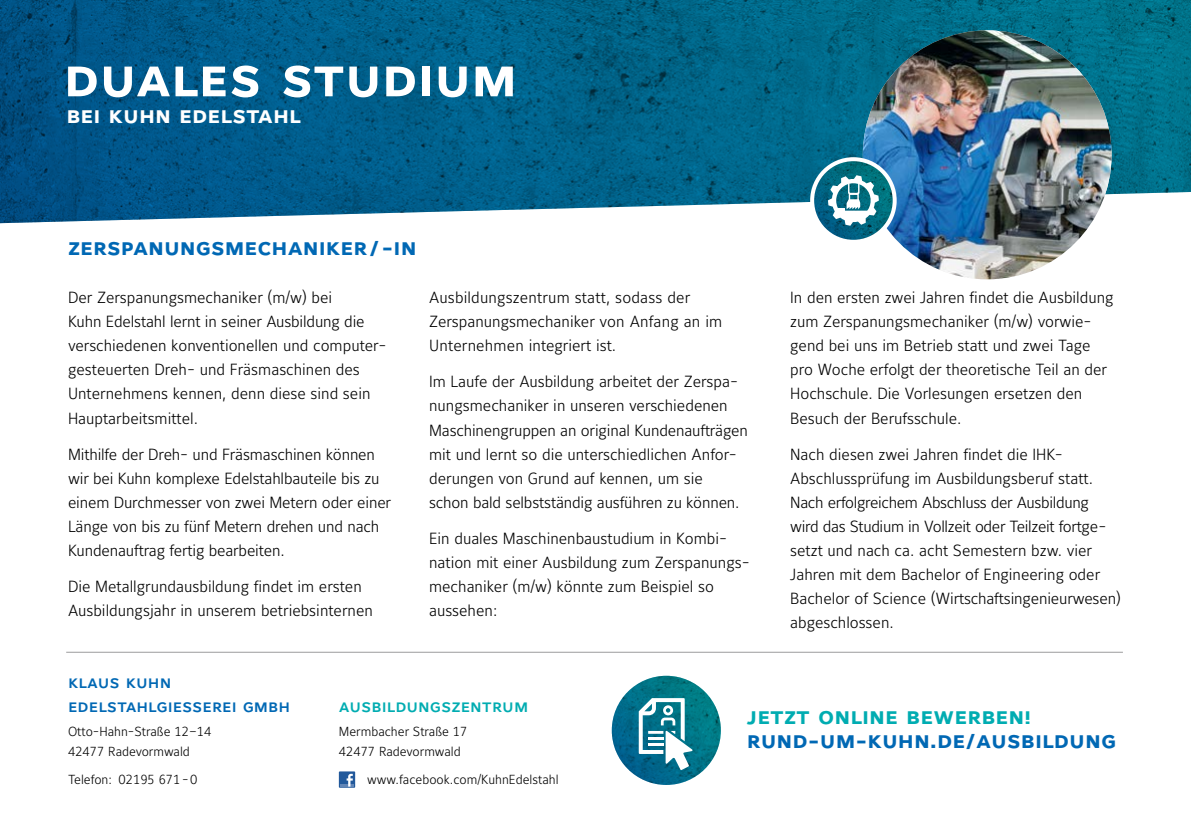
<style>
.page{position:relative;width:1191px;height:840px;background:#fff}
.page>*{position:absolute;margin:0;border:0;box-sizing:border-box;transform-origin:0 0}
.t1{font:56px "Maurea Bold Caps";color:#fff}
.t2{font:24px/24px "Maurea Bold Caps";color:#0068b4}
.t3{font:24px "Maurea Bold Caps";color:#fff}
.t4{font:18px/24px "Maurea Medium Caps";color:#0068b4}
.t5{font:18px "Maurea Medium Caps";color:#00acb1}
.t6{font:16px/24px "Maurea Light Tf";color:#000}
.t7{font:13px/20px "Maurea Light Tf";color:#000}
.s1{font-size:18px}
.s2{color:#00acb1}
.s3{font-size:18px;color:#00acb1}
</style>
<div class="page">
<svg style="left:612px;top:675px;width:109px;height:109px;background:#047289"></svg>
<svg style="left:639px;top:697px;width:53px;height:72px"></svg>
<hr style="left:648px;top:742px;width:15px;height:3px;background:#fff">
<hr style="left:648px;top:736px;width:15px;height:3px;background:#fff">
<hr style="left:66px;top:651px;width:1057px;height:1px;background:#9c9c9d">
<svg style="left:0;top:0;width:1191px;height:224px;background:#0e688e"></svg>
<div style="left:339px;top:771px;width:16px;height:16px;background:#22599b"></div>
<hr style="left:340px;top:783px;width:14px;height:3px;background:#6185b6">
<svg style="left:346px;top:773px;width:7px;height:13px"></svg>
<img style="left:863px;top:30px;width:248px;height:249px;border-radius:124px">
<svg style="left:812px;top:159px;width:82px;height:83px;background:#1e778b"></svg>
<svg style="left:828px;top:175px;width:51px;height:51px"></svg>
<div style="left:836px;top:209px;width:9px;height:5px;background:#fff"></div>
<div style="left:810px;top:157px;width:86px;height:87px;border:4px solid #fff;border-radius:50%"></div>
<h1 class="t1" style="left:64px;top:46px;width:455px">duales studium</h1>
<h2 class="t3" style="left:66px;top:101px;width:236px">bei kuhn edelstahl</h2>
<h2 class="t2" style="left:68px;top:236px;width:350px">zerspanungsmechaniker <span class="s1">/</span>-in</h2>
<p class="t6" style="left:68px;top:286px;width:320px">Der Zerspanungsmechaniker (m/w) bei<br>Kuhn Edelstahl lernt in seiner Ausbildung die verschiedenen konventionellen und computer&shy;gesteuerten Dreh- und Fräsmaschinen des Unternehmens kennen, denn diese sind sein Hauptarbeitsmittel.</p>
<p class="t6" style="left:68px;top:442px;width:325px">Mithilfe der Dreh- und Fräsmaschinen können wir bei Kuhn komplexe Edelstahlbauteile bis zu einem Durchmesser von zwei Metern oder einer Länge von bis zu fünf Metern drehen und nach Kundenauftrag fertig bearbeiten.</p>
<p class="t6" style="left:68px;top:574px;width:306px">Die Metallgrundausbildung findet im ersten<br>Ausbildungsjahr in unserem betriebsinternen</p>
<p class="t6" style="left:429px;top:286px;width:295px">Ausbildungszentrum statt, sodass der<br>Zerspanungsmechaniker von Anfang an im<br>Unternehmen integriert ist.</p>
<p class="t6" style="left:429px;top:370px;width:320px">Im Laufe der Ausbildung arbeitet der Zerspa&shy;nungsmechaniker in unseren verschiedenen Maschinengruppen an original Kundenaufträgen mit und lernt so die unterschiedlichen Anfor&shy;derungen von Grund auf kennen, um sie<br>schon bald selbstständig ausführen zu können.</p>
<p class="t6" style="left:429px;top:526px;width:322px">Ein duales Maschinenbaustudium in Kombi&shy;nation mit einer Ausbildung zum Zerspanungs&shy;mechaniker (m/w) könnte zum Beispiel so aussehen:</p>
<p class="t6" style="left:790px;top:286px;width:325px">In den ersten zwei Jahren findet die Ausbildung zum Zerspanungsmechaniker (m/w) vorwie&shy;gend bei uns im Betrieb statt und zwei Tage pro Woche erfolgt der theoretische Teil an der Hochschule. Die Vorlesungen ersetzen den Besuch der Berufsschule.</p>
<p class="t6" style="left:790px;top:442px;width:332px">Nach diesen zwei Jahren findet die IHK-Abschlussprüfung im Ausbildungsberuf statt.<br>Nach erfolgreichem Abschluss der Ausbildung wird das Studium in Vollzeit oder Teilzeit fortge&shy;setzt und nach ca. acht Semestern bzw. vier Jahren mit dem Bachelor of Engineering oder Bachelor of Science (Wirtschaftsingenieurwesen) abgeschlossen.</p>
<p class="t4" style="left:68px;top:670px;width:224px">klaus kuhn edelstahlgiesserei gmbh</p>
<p class="t7" style="left:68px;top:721px;width:145px">Otto-Hahn-Straße 12–14<br>42477 Radevormwald</p>
<p class="t7" style="left:68px;top:769px;width:131px">Telefon: 02195 671-0</p>
<p class="t5" style="left:339px;top:695px;width:191px">ausbildungszentrum</p>
<p class="t7" style="left:339px;top:721px;width:130px">Mermbacher Straße 17<br>42477 Radevormwald</p>
<p class="t7" style="left:367px;top:769px;width:193px">www.facebook.com/KuhnEdelstahl</p>
<h2 class="t2" style="left:747px;top:704px;width:370px"><span class="s2">jetzt online bewerben</span><span class="s3">! </span>rund-um-kuhn.de<span class="s1">/</span>ausbildung</h2>
</div>
